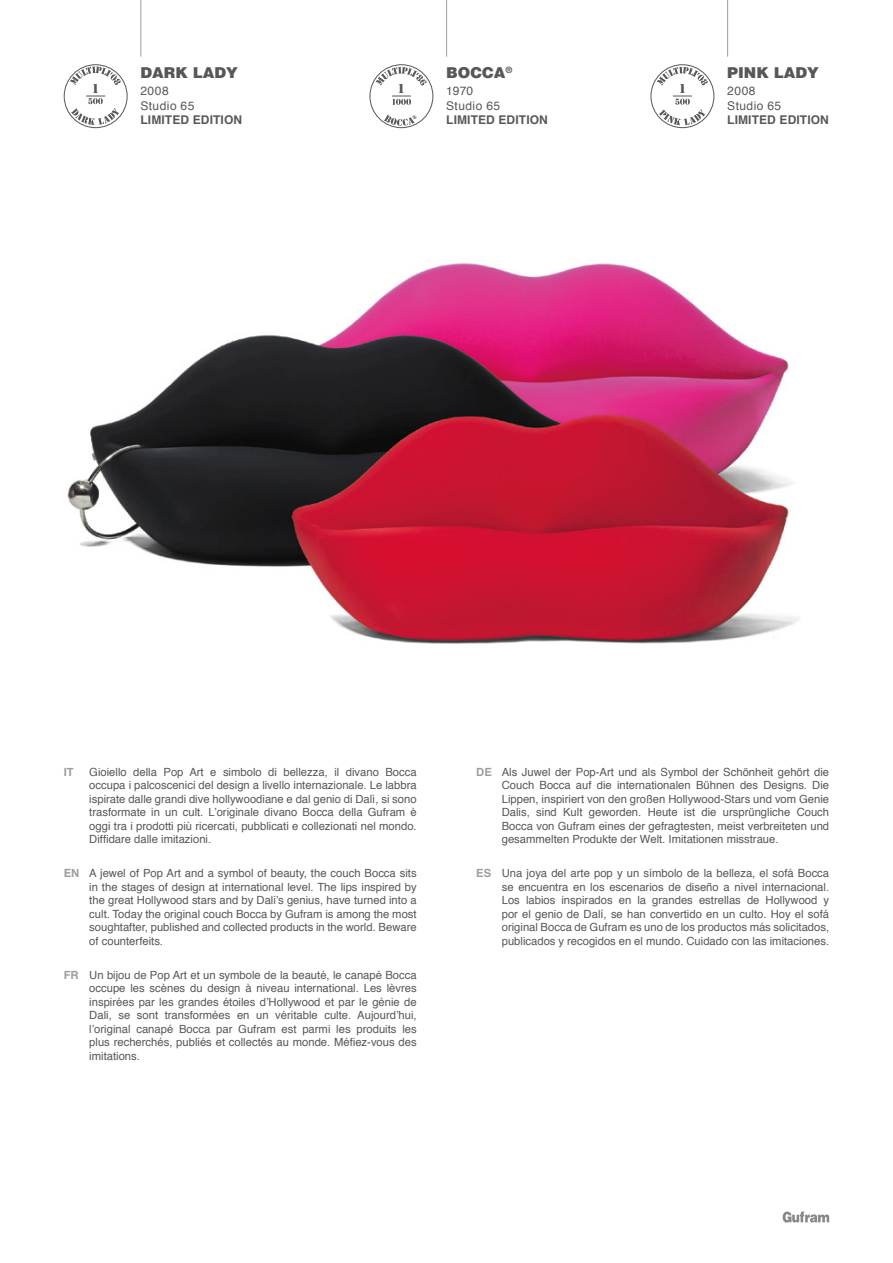
<style>
.page{position:relative;width:893px;height:1263px;background:#fff}
.page>*{position:absolute;margin:0;border:0;box-sizing:border-box;transform-origin:0 0}
.t1{font:900 15px "Helvetica";color:#575756}
.t2{font:700 12px "Helvetica";letter-spacing:.01em;color:#575756}
.t3{font:12px/14.4px "Helvetica";letter-spacing:.04em;color:#575756}
.t4{font:12px "Stencil";color:#575756}
.t5{font:11.25px/13.5px "Helvetica";color:#575756;text-align:justify}
.t6{font:700 11.25px "Helvetica";color:#9d9d9c}
</style>
<div class="page">
<svg style="left:783px;top:1211px;width:46px;height:11px"></svg>
<img style="left:67px;top:125px;width:733px;height:519px">
<div style="left:651px;top:64px;width:63px;height:64px;border:1px solid #575756;border-radius:50%"></div>
<svg style="left:659px;top:96px;width:46px;height:29px"></svg>
<svg style="left:657px;top:67px;width:51px;height:19px"></svg>
<div style="left:64px;top:64px;width:64px;height:64px;border:1px solid #575756;border-radius:50%"></div>
<svg style="left:70px;top:67px;width:51px;height:18px"></svg>
<svg style="left:71px;top:96px;width:48px;height:29px"></svg>
<hr style="left:446px;top:0;width:1px;height:57px;background:#9d9d9c">
<hr style="left:727px;top:0;width:1px;height:57px;background:#9d9d9c">
<hr style="left:140px;top:0;width:1px;height:57px;background:#9d9d9c">
<div style="left:369px;top:64px;width:64px;height:64px;border:1px solid #575756;border-radius:50%"></div>
<svg style="left:392px;top:96px;width:19px;height:9px"></svg>
<svg style="left:384px;top:115px;width:33px;height:11px"></svg>
<svg style="left:375px;top:67px;width:52px;height:19px"></svg>
<p class="t4" style="left:92px;top:80px;width:9px">1</p>
<h1 class="t1" style="left:140px;top:63px;width:99px">DARK LADY</h1>
<p class="t3" style="left:140px;top:84px;width:56px">2008<br>Studio 65</p>
<p class="t2" style="left:140px;top:110px;width:103px">LIMITED EDITION</p>
<p class="t4" style="left:398px;top:80px;width:9px">1</p>
<h1 class="t1" style="left:446px;top:63px;width:68px">BOCCA<sup>®</sup></h1>
<p class="t3" style="left:446px;top:84px;width:56px">1970<br>Studio 65</p>
<p class="t2" style="left:446px;top:110px;width:103px">LIMITED EDITION</p>
<p class="t4" style="left:679px;top:80px;width:9px">1</p>
<h1 class="t1" style="left:727px;top:63px;width:93px">PINK LADY</h1>
<p class="t3" style="left:727px;top:84px;width:56px">2008<br>Studio 65</p>
<p class="t2" style="left:727px;top:110px;width:103px">LIMITED EDITION</p>
<p class="t6" style="left:64px;top:763px;width:12px">IT</p>
<p class="t5" style="left:89px;top:765px;width:329px">Gioiello della Pop Art e simbolo di bellezza, il divano Bocca occupa i palcoscenici del design a livello internazionale. Le labbra ispirate dalle grandi dive hollywoodiane e dal genio di Dalì, si sono trasformate in un cult. L’originale divano Bocca della Gufram è oggi tra i prodotti più ricercati, pubblicati e collezionati nel mondo.<br>Diffidare dalle imitazioni.</p>
<p class="t6" style="left:476px;top:763px;width:17px">DE</p>
<p class="t5" style="left:502px;top:765px;width:329px">Als Juwel der Pop-Art und als Symbol der Schönheit gehört die Couch Bocca auf die internationalen Bühnen des Designs. Die Lippen, inspiriert von den großen Hollywood-Stars und vom Genie Dalis, sind Kult geworden. Heute ist die ursprüngliche Couch Bocca von Gufram eines der gefragtesten, meist verbreiteten und gesammelten Produkte der Welt. Imitationen misstraue.</p>
<p class="t6" style="left:64px;top:864px;width:17px">EN</p>
<p class="t5" style="left:89px;top:867px;width:329px">A jewel of Pop Art and a symbol of beauty, the couch Bocca sits in the stages of design at international level. The lips inspired by the great Hollywood stars and by Dali’s genius, have turned into a cult. Today the original couch Bocca by Gufram is among the most soughtafter, published and collected products in the world. Beware of counterfeits.</p>
<p class="t6" style="left:476px;top:864px;width:17px">ES</p>
<p class="t5" style="left:502px;top:867px;width:329px">Una joya del arte pop y un símbolo de la belleza, el sofá Bocca se encuentra en los escenarios de diseño a nivel internacional.<br>Los labios inspirados en la grandes estrellas de Hollywood y por el genio de Dalí, se han convertido en un culto. Hoy el sofá original Bocca de Gufram es uno de los productos más solicitados, publicados y recogidos en el mundo. Cuidado con las imitaciones.</p>
<p class="t6" style="left:64px;top:966px;width:16px">FR</p>
<p class="t5" style="left:89px;top:968px;width:329px">Un bijou de Pop Art et un symbole de la beauté, le canapé Bocca occupe les scènes du design à niveau international. Les lèvres inspirées par les grandes étoiles d’Hollywood et par le génie de Dali, se sont transformées en un véritable culte. Aujourd’hui, l’original canapé Bocca par Gufram est parmi les produits les plus recherchés, publiés et collectés au monde. Méfiez-vous des imitations.</p>
</div>
